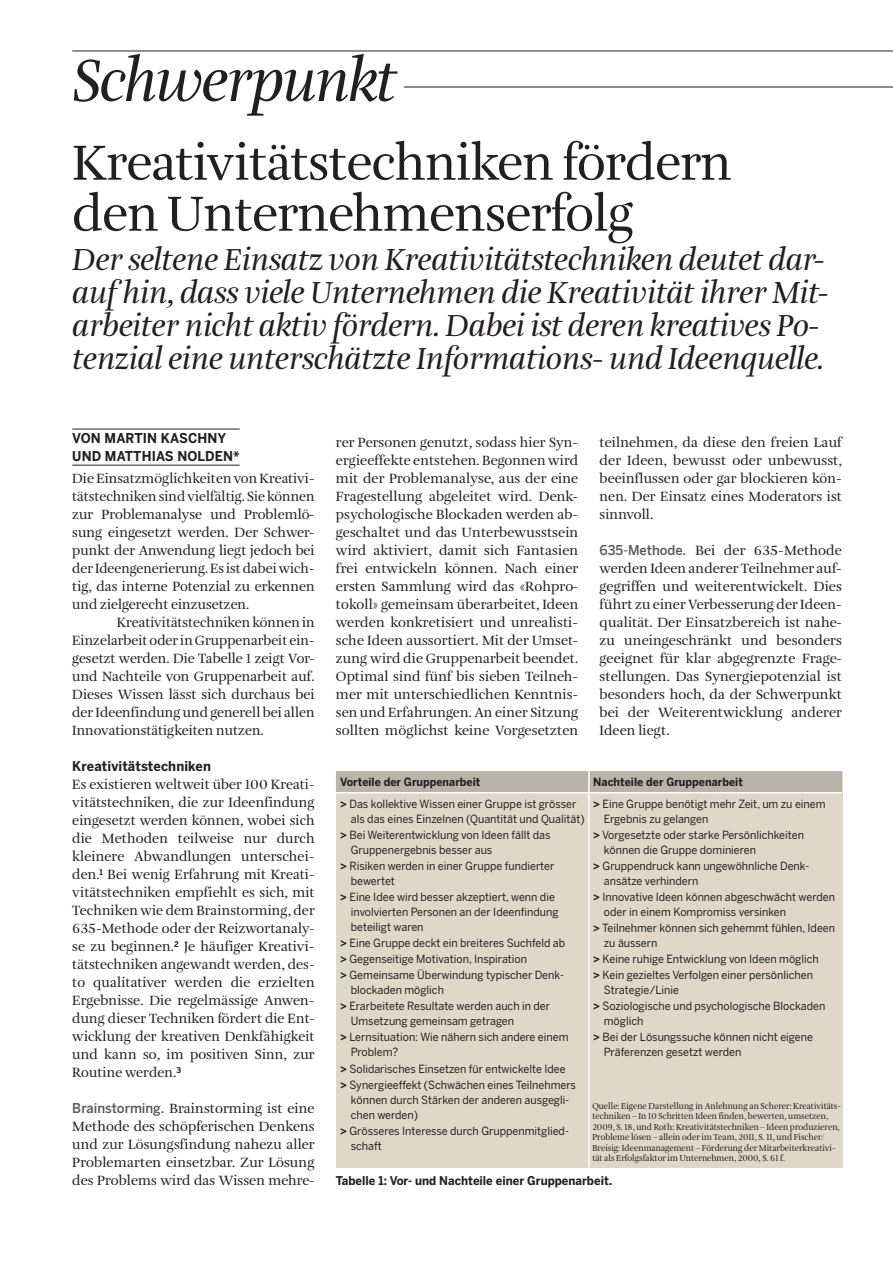
<style>
.page{position:relative;width:893px;height:1263px;background:#fff}
.page>*{position:absolute;margin:0;border:0;box-sizing:border-box;transform-origin:0 0}
.t1{font:italic 61.5px "Amalia Pro";letter-spacing:-.03em;color:#231f20}
.t2{font:51px/51px "Amalia Pro";letter-spacing:-.01em;color:#231f20}
.t3{font:italic 31.5px/33px "Amalia Pro";letter-spacing:-.01em;color:#231f20}
.t4{font:13.8px/18px "Amalia Pro";letter-spacing:.005em;color:#231f20;text-align:justify}
.t5{font:700 13.5px/18px "Benton Sans";letter-spacing:.01em;color:#231f20;scale:.95 1}
.t6{font:700 12px "Benton Sans";color:#231f20;scale:.95 1}
.t7{font:11.25px/15px "Benton Sans";color:#231f20;scale:.95 1}
.t8{font:700 11.25px "Benton Sans";color:#231f20;scale:.95 1}
.t9{font:9px/10.5px "Amalia Pro";color:#231f20;scale:.95 1}
.s1{color:#fff}
.s2{font-family:"Benton Sans";font-weight:500;font-size:13.5px;color:#57585a}
.s3{font-weight:700}
</style>
<div class="page">
<hr style="left:72px;top:51px;width:821px;height:1px;background:#231f20">
<hr style="left:404px;top:87px;width:489px;height:1px;background:#231f20">
<hr style="left:72px;top:429px;width:168px;height:1px;background:#231f20">
<hr style="left:72px;top:465px;width:168px;height:1px;background:#231f20">
<div style="left:336px;top:771px;width:506px;height:396px;background:#dfd8c9"></div>
<div style="left:336px;top:771px;width:506px;height:21px;background:#b8b4a9"></div>
<hr style="left:588px;top:771px;width:2px;height:21px;background:#fff">
<hr style="left:588px;top:793px;width:2px;height:374px;background:#fff">
<hr style="left:336px;top:792px;width:253px;height:1px;background:#fff">
<hr style="left:589px;top:792px;width:253px;height:1px;background:#fff">
<h1 class="t1" style="left:72px;top:42px;width:326px">Schwerpunkt</h1>
<h2 class="t2" style="left:72px;top:139px;width:661px">Kreativitätstechniken fördern den Unternehmenserfolg</h2>
<p class="t3" style="left:72px;top:244px;width:758px">Der seltene Einsatz von Kreativitätstechniken deutet dar&shy;auf hin, dass viele Unternehmen die Kreativität ihrer Mit&shy;arbeiter nicht aktiv fördern. Dabei ist deren kreatives Po&shy;tenzial eine unterschätzte Informations- und Ideenquelle.</p>
<p class="t5" style="left:72px;top:429px;width:178px">Von Martin Kaschny <span class="s1">X </span>und Matthias Nolden*</p>
<p class="t4" style="left:72px;top:470px;width:244px">Die Einsatzmöglichkeiten von Kreativi&shy;tätstechnikensindvielfältig. Sie können zur Problemanalyse und Problemlö&shy;sung eingesetzt werden. Der Schwer&shy;punkt der Anwendung liegt jedoch bei der Ideengenerierung.Es istdabei wich&shy;tig, das interne Potenzial zu erkennen und zielgerecht einzusetzen.</p>
<p class="t4" style="left:72px;top:614px;width:244px;text-indent:45px">Kreativitätstechnikenkönnenin Einzelarbeit oder in Gruppenarbeit ein&shy;gesetzt werden. Die Tabelle 1 zeigt Vor&shy;und Nachteile von Gruppenarbeit auf.<br>Dieses Wissen lässt sich durchaus bei der Ideenfindung und generell bei allen Innovationstätigkeiten nutzen.</p>
<p class="t5" style="left:72px;top:757px;width:148px">Kreativitätstechniken</p>
<p class="t4" style="left:72px;top:776px;width:244px;text-align:left">Es existieren weltweit über 100 Kreati&shy;vitätstechniken, die zur Ideenfindung eingesetzt werden können, wobei sich die Methoden teilweise nur durch kleinere Abwandlungen unterschei&shy;den.<sup>1</sup> Bei wenig Erfahrung mit Kreati&shy;vitätstechniken empfiehlt es sich, mit Techniken wie dem Brainstorming, der 635-Methode oder der Reizwortanaly&shy;se zu beginnen.<sup>2</sup> Je häufiger Kreativi&shy;tätstechniken angewandt werden, des&shy;to qualitativer werden die erzielten Ergebnisse. Die regelmässige Anwen&shy;dung dieser Techniken fördert die Ent&shy;wicklung der kreativen Denkfähigkeit und kann so, im positiven Sinn, zur Routine werden.<sup>3</sup></p>
<p class="t4" style="left:72px;top:1100px;width:244px"><span class="s2">Brainstorming.</span> Brainstorming ist eine Methode des schöpferischen Denkens und zur Lösungsfindung nahezu aller Problemarten einsetzbar. Zur Lösung des Problems wird das Wissen mehre-</p>
<p class="t4" style="left:336px;top:434px;width:244px;text-align:left">rer Personen genutzt, sodass hier Syn&shy;ergieeffekte entstehen. Begonnen wird mit der Problemanalyse, aus der eine Fragestellung abgeleitet wird. Denk&shy;psychologische Blockaden werden ab&shy;geschaltet und das Unterbewusstsein wird aktiviert, damit sich Fantasien frei entwickeln können. Nach einer ersten Sammlung wird das «Rohpro&shy;tokoll» gemeinsam überarbeitet, Ideen werden konkretisiert und unrealisti&shy;sche Ideen aussortiert. Mit der Umset&shy;zung wird die Gruppenarbeit beendet.<br>Optimal sind fünf bis sieben Teilneh&shy;mer mit unterschiedlichen Kenntnis&shy;sen und Erfahrungen. An einer Sitzung sollten möglichst keine Vorgesetzten</p>
<p class="t4" style="left:600px;top:434px;width:244px">teilnehmen, da diese den freien Lauf der Ideen, bewusst oder unbewusst, beeinflussen oder gar blockieren kön&shy;nen. Der Einsatz eines Moderators ist sinnvoll.</p>
<p class="t4" style="left:600px;top:542px;width:244px"><span class="s2">635-Methode.</span> Bei der 635-Methode werden Ideen anderer Teilnehmer auf&shy;gegriffen und weiterentwickelt. Dies führt zu einer Verbesserung der Ideen&shy;qualität. Der Einsatzbereich ist nahe&shy;zu uneingeschränkt und besonders geeignet für klar abgegrenzte Frage&shy;stellungen. Das Synergiepotenzial ist besonders hoch, da der Schwerpunkt bei der Weiterentwicklung anderer Ideen liegt.</p>
<p class="t8" style="left:340px;top:776px;width:149px">Vorteile der Gruppenarbeit</p>
<p class="t8" style="left:593px;top:776px;width:159px">Nachteile der Gruppenarbeit</p>
<p class="t7" style="left:351px;top:796px;width:248px;text-indent:-11px"><span class="s3">&gt;</span> Das kollektive Wissen einer Gruppe ist grösser als das eines Einzelnen (Quantität und Qualität)</p>
<p class="t7" style="left:351px;top:828px;width:212px;text-indent:-11px"><span class="s3">&gt;</span> Bei Weiterentwicklung von Ideen fällt das<br>Gruppenergebnis besser aus</p>
<p class="t7" style="left:351px;top:859px;width:216px;text-indent:-11px"><span class="s3">&gt;</span> Risiken werden in einer Gruppe fundierter bewertet</p>
<p class="t7" style="left:351px;top:890px;width:220px;text-indent:-11px"><span class="s3">&gt;</span> Eine Idee wird besser akzeptiert, wenn die involvierten Personen an der Ideenfindung beteiligt waren</p>
<p class="t7" style="left:340px;top:935px;width:238px;line-height:16px"><span class="s3">&gt;</span> Eine Gruppe deckt ein breiteres Suchfeld ab <span class="s3">&gt;</span> Gegenseitige Motivation, Inspiration<br><span class="s3">&gt;</span> Gemeinsame Überwindung typischer Denk-</p>
<p class="t7" style="left:340px;top:982px;width:222px;line-height:16px;text-indent:11px">blockaden möglich<br><span class="s3">&gt;</span> Erarbeitete Resultate werden auch in der</p>
<p class="t7" style="left:340px;top:1013px;width:242px;line-height:16px;text-indent:11px">Umsetzung gemeinsam getragen<br><span class="s3">&gt;</span> Lernsituation: Wie nähern sich andere einem</p>
<p class="t7" style="left:340px;top:1044px;width:250px;line-height:16px;text-indent:11px">Problem?<br><span class="s3">&gt;</span> Solidarisches Einsetzen für entwickelte Idee<br><span class="s3">&gt;</span> Synergieeffekt (Schwächen eines Teilnehmers</p>
<p class="t7" style="left:351px;top:1092px;width:231px">können durch Stärken der anderen ausgegli&shy;chen werden)</p>
<p class="t7" style="left:351px;top:1123px;width:231px;text-indent:-11px"><span class="s3">&gt;</span> Grösseres Interesse durch Gruppenmitglied&shy;schaft</p>
<p class="t7" style="left:604px;top:796px;width:235px;text-indent:-11px"><span class="s3">&gt;</span> Eine Gruppe benötigt mehr Zeit, um zu einem<br>Ergebnis zu gelangen</p>
<p class="t7" style="left:604px;top:828px;width:212px;text-indent:-11px"><span class="s3">&gt;</span> Vorgesetzte oder starke Persönlichkeiten können die Gruppe dominieren</p>
<p class="t7" style="left:604px;top:859px;width:218px;text-indent:-11px"><span class="s3">&gt;</span> Gruppendruck kann ungewöhnliche Denk&shy;ansätze verhindern</p>
<p class="t7" style="left:604px;top:890px;width:245px;text-indent:-11px"><span class="s3">&gt;</span> Innovative Ideen können abgeschwächt werden oder in einem Kompromiss versinken</p>
<p class="t7" style="left:604px;top:921px;width:245px;text-indent:-11px"><span class="s3">&gt;</span> Teilnehmer können sich gehemmt fühlen, Ideen zu äussern</p>
<p class="t7" style="left:593px;top:951px;width:239px;line-height:16px"><span class="s3">&gt;</span> Keine ruhige Entwicklung von Ideen möglich <span class="s3">&gt;</span> Kein gezieltes Verfolgen einer persönlichen</p>
<p class="t7" style="left:593px;top:982px;width:246px;line-height:16px;text-indent:11px">Strategie/Linie<br><span class="s3">&gt;</span> Soziologische und psychologische Blockaden</p>
<p class="t7" style="left:593px;top:1013px;width:233px;line-height:16px;text-indent:11px">möglich<br><span class="s3">&gt;</span> Bei der Lösungssuche können nicht eigene</p>
<p class="t7" style="left:604px;top:1045px;width:146px">Präferenzen gesetzt werden</p>
<p class="t9" style="left:592px;top:1101px;width:263px">Quelle: Eigene Darstellung in Anlehnung an Scherer: Kreativitäts&shy;techniken – In 10 Schritten Ideen finden, bewerten, umsetzen, 2009, S. 18, und Roth: Kreativitätstechniken – Ideen produzieren, Probleme lösen – allein oder im Team, 2011, S. 11, und Fischer/ Breisig: Ideenmanagement – Förderung der Mitarbeiterkreativi&shy;tät als Erfolgsfaktor im Unternehmen, 2000, S. 61 f.</p>
<p class="t6" style="left:336px;top:1174px;width:292px">Tabelle 1: Vor- und Nachteile einer Gruppenarbeit.</p>
</div>
